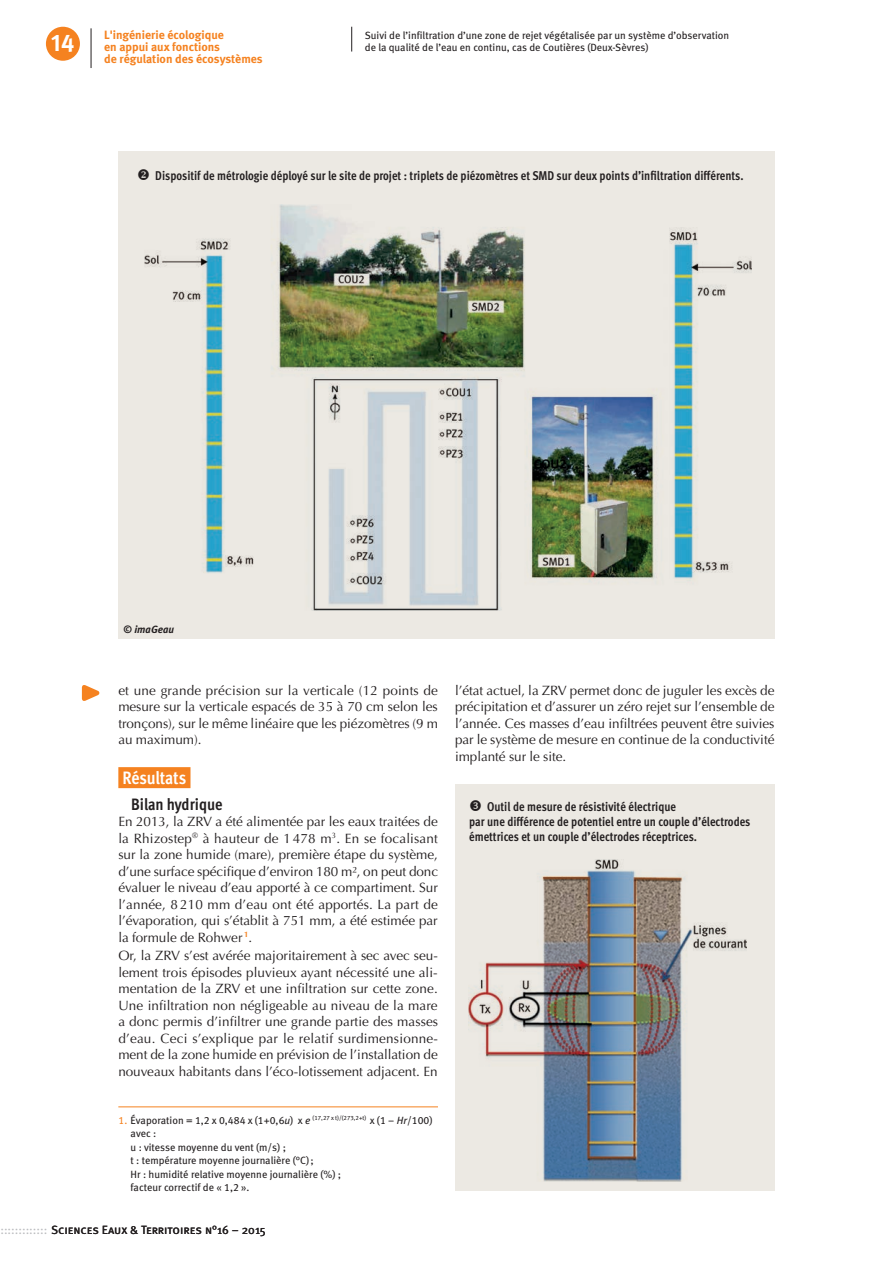
<style>
.page{position:relative;width:893px;height:1263px;background:#fff}
.page>*{position:absolute;margin:0;border:0;box-sizing:border-box;transform-origin:0 0}
.t1{font:24px "Meta Bold Caps Expert";color:#fff}
.t2{font:700 18px "Meta Cond OT";letter-spacing:-.015em;color:#fff}
.t3{font:700 16.5px "Meta Cond OT";color:#231f20}
.t4{font:13.5px/16.5px "Optima";letter-spacing:-.005em;color:#231f20;text-align:justify}
.t5{font:700 12.75px/15px "Meta Cond OT";color:#231f20}
.t6{font:700 12px/12px "Meta";color:#f58220}
.t7{font:12px "Meta Book Caps";color:#231f20}
.t8{font:10.5px/13.5px "Meta Book LF";color:#231f20}
.t9{font:italic 10.5px "Meta Bold LF";color:#231f20}
.s1{color:#f58220}
.s2{font-style:italic}
.s3{color:#bcbdc0}
</style>
<div class="page">
<div style="left:455px;top:784px;width:320px;height:407px;background:#ece9e3"></div>
<div style="left:118px;top:151px;width:657px;height:487px;background:#ece9e3"></div>
<svg style="left:351px;top:27px;width:1px;height:25px"></svg>
<div style="left:118px;top:767px;width:72px;height:21px;background:#f58220"></div>
<svg style="left:81px;top:685px;width:19px;height:16px"></svg>
<hr style="left:118px;top:1106px;width:320px;height:1px;background:#f58220">
<img style="left:469px;top:859px;width:278px;height:323px">
<img style="left:145px;top:204px;width:606px;height:406px">
<div style="left:46px;top:27px;width:34px;height:34px;background:#f58220;border-radius:50%"></div>
<hr style="left:91px;top:28px;width:1px;height:40px;background:#231f20">
<h1 class="t1" style="left:51px;top:28px;width:25px">14</h1>
<p class="t6" style="left:104px;top:29px;width:160px">L'ingénierie écologique<br>en appui aux fonctions<br>de régulation des écosystèmes</p>
<p class="t8" style="left:365px;top:29px;width:366px;line-height:12px">Suivi de l’infiltration d’une zone de rejet végétalisée par un système d’observation de la qualité de l’eau en continu, cas de Coutières (Deux-Sèvres)</p>
<p class="t5" style="left:137px;top:168px;width:608px">❖ Dispositif de métrologie déployé sur le site de projet : triplets de piézomètres et SMD sur deux points d’infiltration différents.</p>
<p class="t9" style="left:123px;top:623px;width:52px">© imaGeau</p>
<p class="t4" style="left:118px;top:682px;width:321px">et une grande précision sur la verticale (12 points de mesure sur la verticale espacés de 35 à 70 cm selon les tronçons), sur le même linéaire que les piézomètres (9 m au maximum).</p>
<h2 class="t2" style="left:123px;top:766px;width:65px">Résultats</h2>
<p class="t3" style="left:131px;top:793px;width:93px">Bilan hydrique</p>
<p class="t4" style="left:118px;top:813px;width:321px">En 2013, la ZRV a été alimentée par les eaux traitées de la Rhizostep<sup>®</sup> à hauteur de 1 478 m<sup>3</sup>. En se focalisant sur la zone humide (mare), première étape du système, d’une surface spécifique d’environ 180 m², on peut donc évaluer le niveau d’eau apporté à ce compartiment. Sur l’année, 8 210 mm d’eau ont été apportés. La part de l’évaporation, qui s’établit à 751 mm, a été estimée par la formule de Rohwer <sup>1</sup>.</p>
<p class="t4" style="left:118px;top:948px;width:321px">Or, la ZRV s’est avérée majoritairement à sec avec seu&shy;lement trois épisodes pluvieux ayant nécessité une ali&shy;mentation de la ZRV et une infiltration sur cette zone.<br>Une infiltration non négligeable au niveau de la mare a donc permis d’infiltrer une grande partie des masses d’eau. Ceci s’explique par le relatif surdimensionne&shy;ment de la zone humide en prévision de l’installation de nouveaux habitants dans l’éco-lotissement adjacent. En</p>
<p class="t8" style="left:131px;top:1113px;width:303px;text-indent:-12px"><span class="s1">1.</span> Évaporation = 1,2 x 0,484 x (1+0,6<span class="s2">u</span>) x <span class="s2">e</span> <sup>(17,27</sup> <sup>x</sup> <sup>t)/(273,2+t)</sup> x (1 – <span class="s2">Hr</span>/100) avec :<br>u : vitesse moyenne du vent (m/s) ;<br>t : température moyenne journalière (°C);<br>Hr : humidité relative moyenne journalière (%) ;<br>facteur correctif de « 1,2 ».</p>
<p class="t4" style="left:455px;top:682px;width:321px">l’état actuel, la ZRV permet donc de juguler les excès de précipitation et d’assurer un zéro rejet sur l’ensemble de l’année. Ces masses d’eau infiltrées peuvent être suivies par le système de mesure en continue de la conductivité implanté sur le site.</p>
<p class="t5" style="left:469px;top:799px;width:283px;text-indent:18px">Outil de mesure de résistivité électrique<br>par une différence de potentiel entre un couple d’électrodes émettrices et un couple d’électrodes réceptrices.</p>
<p class="t7" style="left:0;top:1223px;width:267px"><span class="s3">:::::::::::::</span> Sciences Eaux &amp; Territoires n°16 – 2015</p>
</div>
